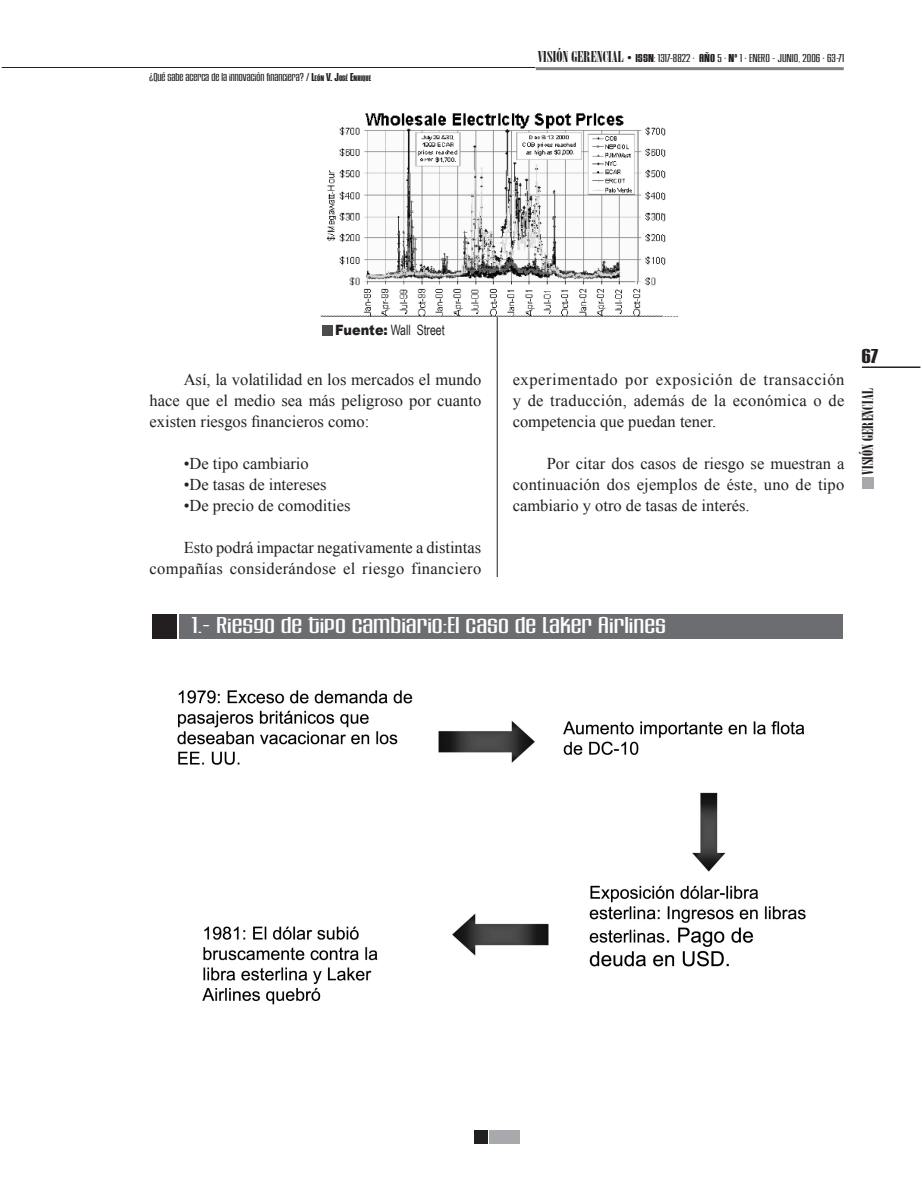
<style>
.page{position:relative;width:922px;height:1192px;background:#fff}
.page>*{position:absolute;margin:0;border:0;box-sizing:border-box;transform-origin:0 0}
.t1{font:24px "House Gothic Light Three";color:#fff;scale:1.5 1}
.t2{font:21px "House Gothic Bold Three";color:#231f20;scale:1.3 1}
.t3{font:16.5px/21px "Times New Roman";color:#231f20;text-align:justify}
.t4{font:16.5px/21px "Times New Roman";letter-spacing:.02em;color:#231f20;text-align:right}
.t5{font:15px "Onyx";color:#231f20;scale:1.3 1}
.t6{font:14.25px "Arial Narrow";color:#231f20;scale:.9 1}
.t7{font:12px "House Gothic Light Three";color:#231f20;scale:1.2 1}
.t8{font:12px "House Gothic Light Three";color:#231f20;scale:1.1 1}
.s1{font-family:"House Gothic Bold Three"}
.s2{font-family:"House Gothic Bold Three";font-size:8.4px}
.s3{font-family:"Onyx";font-size:15px}
.s4{font-family:"Times New Roman";font-size:13.5px}
.s5{font-family:"Arial";font-weight:900}
</style>
<div class="page">
<hr style="left:497px;top:108px;width:1px;height:1005px;background:#231f20">
<hr style="left:861px;top:366px;width:59px;height:2px;background:#231f20">
<div style="left:862px;top:477px;width:11px;height:12px;background:#a8a9ad"></div>
<div style="left:489px;top:1130px;width:31px;height:14px;background:#a8a9ad"></div>
<div style="left:474px;top:1130px;width:14px;height:14px;background:#231f20"></div>
<div style="left:494px;top:577px;width:12px;height:541px;background:#fff"></div>
<img style="left:320px;top:109px;width:346px;height:207px">
<div style="left:323px;top:325px;width:10px;height:10px;background:#4b4c4d"></div>
<img style="left:177px;top:690px;width:629px;height:315px">
<div style="left:180px;top:614px;width:663px;height:25px;background:#6c6d70"></div>
<div style="left:152px;top:614px;width:25px;height:25px;background:#231f20"></div>
<hr style="left:2px;top:67px;width:533px;height:1px;background:#231f20">
<hr style="left:536px;top:67px;width:307px;height:3px;background:#808285">
<p class="t8" style="left:149px;top:71px;width:203px">¿Qué sabe acerca de la innovación financiera? / <span class="s1">L</span><span class="s2">EÓN</span> <span class="s1">V. J</span><span class="s2">OSÉ</span> <span class="s1">E</span><span class="s2">NRIQUE</span></p>
<p class="t7" style="left:537px;top:52px;width:257px"><span class="s3">VISIÓN GERENCIAL</span> <span class="s4">•</span> <span class="s1">ISSN</span>: 1317-8822 • <span class="s1">AÑO</span> 5 • <span class="s1">Nº</span> 1 • ENERO - JUNIO, 2006 • 63-71</p>
<p class="t6" style="left:335px;top:319px;width:123px"><span class="s5">Fuente:</span> Wall Street</p>
<p class="t3" style="left:150px;top:368px;width:333px;text-indent:34px">Así, la volatilidad en los mercados el mundo hace que el medio sea más peligroso por cuanto existen riesgos financieros como:</p>
<p class="t3" style="left:184px;top:452px;width:126px">•De tipo cambiario</p>
<p class="t3" style="left:184px;top:473px;width:144px">•De tasas de intereses</p>
<p class="t3" style="left:184px;top:494px;width:168px">•De precio de comodities</p>
<p class="t4" style="left:150px;top:536px;width:333px">Esto podrá impactar negativamente a distintas compañías considerándose el riesgo financiero</p>
<p class="t3" style="left:512px;top:368px;width:333px">experimentado por exposición de transacción y de traducción, además de la económica o de competencia que puedan tener.</p>
<p class="t3" style="left:512px;top:452px;width:333px;text-indent:34px">Por citar dos casos de riesgo se muestran a continuación dos ejemplos de éste, uno de tipo cambiario y otro de tasas de interés.</p>
<p class="t2" style="left:861px;top:343px;width:14px">67</p>
<p class="t5" style="left:859px;top:474px;width:68px;rotate:-90deg">VISIÓN GERENCIAL</p>
<h1 class="t1" style="left:191px;top:612px;width:318px">1.- Riesgo de tipo cambiario:El caso de Laker Airlines</h1>
</div>
